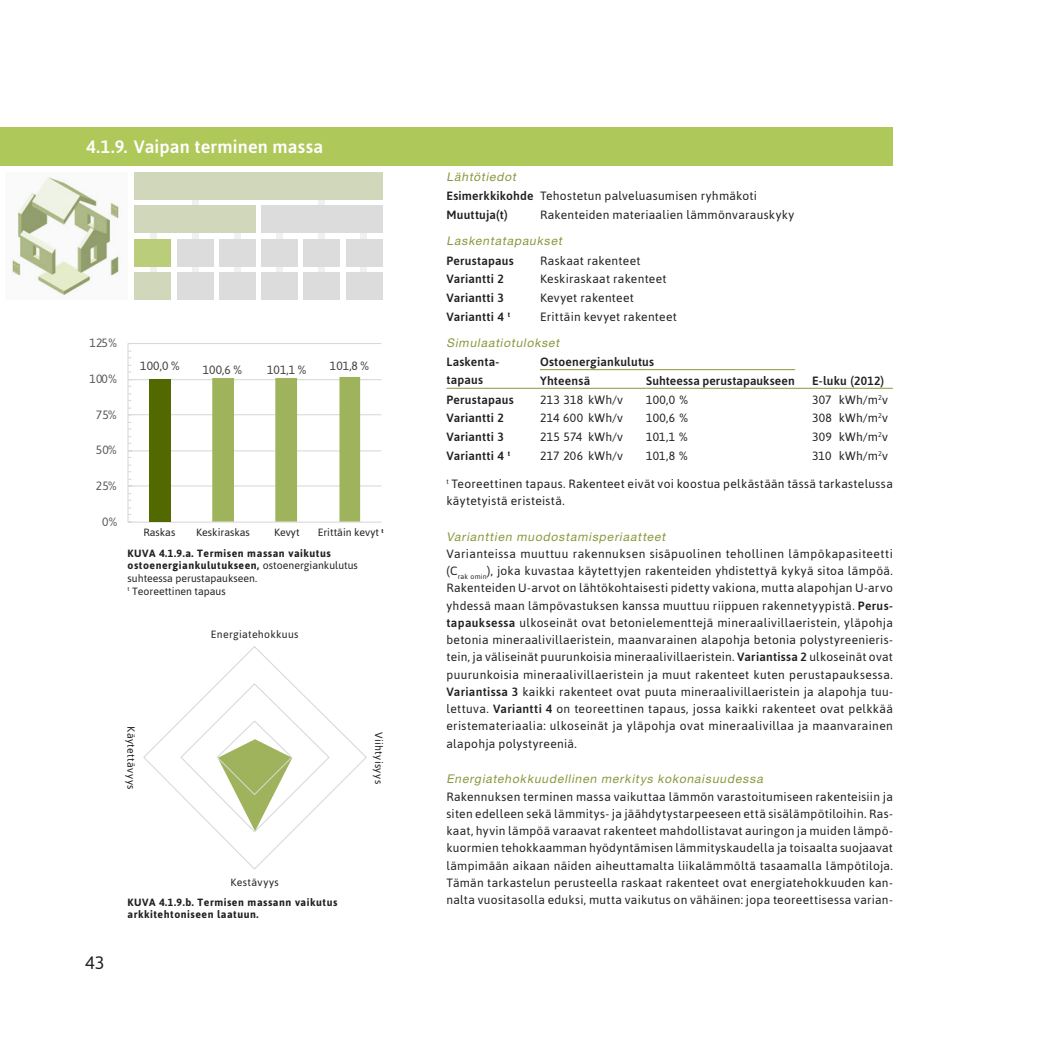
<style>
.page{position:relative;width:1046px;height:1046px;background:#fff}
.page>*{position:absolute;margin:0;border:0;box-sizing:border-box;transform-origin:0 0}
.Tuloskortin_otsikko{font:500 18px "Asap";letter-spacing:.01em;color:#fff}
.t1{font:18px "Asap";color:#231f20}
.Leipäteksti{font:12px/17.2px "Asap";letter-spacing:.025em;color:#231f20;text-align:justify}
.Taulukkoteksti__tulo{font:500 12px/17.2px "Asap";letter-spacing:.015em;color:#231f20}
.Otsikko_taso_X_X_X_X{font:italic 12px "Helvetica Neue LT Std";color:#8c963c}
.Taulukkoteksti__tulo-2{font:12px "Asap";letter-spacing:.02em;color:#231f20}
.t2{font:12px "Asap";letter-spacing:.01em;color:#404040}
.t3{font:12px "Asap";letter-spacing:.01em;color:#595959}
.Kuva-_kaavioteksti{font:700 10.5px/12.6px "Asap";letter-spacing:.05em;color:#231f20}
.Kuva-_kaavioteksti-2{font:10.5px "Asap";color:#231f20}
.Leipäteksti-2{font:10.5px "Asap";letter-spacing:.03em;color:#231f20}
.s1{font-weight:400}
.s2{font-weight:500}
</style>
<div class="page">
<div style="left:150px;top:233px;width:7px;height:40px;background:#f0f0f0"></div>
<div style="left:276px;top:233px;width:6px;height:40px;background:#f0f0f0"></div>
<div style="left:192px;top:199px;width:7px;height:74px;background:#f0f0f0"></div>
<div style="left:318px;top:199px;width:6px;height:74px;background:#f0f0f0"></div>
<div style="left:234px;top:233px;width:7px;height:40px;background:#f0f0f0"></div>
<div style="left:360px;top:233px;width:6px;height:40px;background:#f0f0f0"></div>
<div style="left:177px;top:239px;width:36px;height:27px;background:#dcdcdc"></div>
<div style="left:177px;top:273px;width:36px;height:27px;background:#dcdcdc"></div>
<div style="left:219px;top:239px;width:36px;height:27px;background:#dcdcdc"></div>
<div style="left:219px;top:273px;width:36px;height:27px;background:#dcdcdc"></div>
<div style="left:261px;top:273px;width:36px;height:27px;background:#dcdcdc"></div>
<div style="left:261px;top:239px;width:36px;height:27px;background:#dcdcdc"></div>
<div style="left:261px;top:206px;width:122px;height:27px;background:#dcdcdc"></div>
<div style="left:303px;top:273px;width:36px;height:27px;background:#dcdcdc"></div>
<div style="left:303px;top:239px;width:36px;height:27px;background:#dcdcdc"></div>
<div style="left:347px;top:239px;width:36px;height:27px;background:#dcdcdc"></div>
<div style="left:347px;top:273px;width:36px;height:27px;background:#dcdcdc"></div>
<hr style="left:446px;top:388px;width:94px;height:1px;background:#8c963c">
<hr style="left:540px;top:388px;width:48px;height:1px;background:#8c963c">
<hr style="left:588px;top:388px;width:58px;height:1px;background:#8c963c">
<hr style="left:646px;top:388px;width:149px;height:1px;background:#8c963c">
<svg style="left:795px;top:388px;width:44px;height:1px"></svg>
<hr style="left:839px;top:388px;width:54px;height:1px;background:#8c963c">
<hr style="left:540px;top:369px;width:48px;height:1px;background:#8c963c">
<hr style="left:588px;top:369px;width:58px;height:1px;background:#8c963c">
<hr style="left:646px;top:369px;width:149px;height:1px;background:#8c963c">
<div style="left:0;top:128px;width:893px;height:38px;background:#afc85a"></div>
<div style="left:134px;top:239px;width:36px;height:27px;background:#bacd7a"></div>
<div style="left:134px;top:273px;width:36px;height:27px;background:#d0d7bb"></div>
<div style="left:134px;top:206px;width:121px;height:27px;background:#d0d7bb"></div>
<div style="left:134px;top:172px;width:249px;height:27px;background:#d0d7bb"></div>
<svg style="left:127px;top:343px;width:255px;height:180px"></svg>
<svg style="left:143px;top:647px;width:224px;height:223px"></svg>
<svg style="left:12px;top:177px;width:109px;height:119px;fill:#f6f7f3"></svg>
<p class="Tuloskortin_otsikko" style="left:86px;top:135px;width:239px">4.1.9. Vaipan terminen massa</p>
<p class="t3" style="left:90px;top:335px;width:29px">125%</p>
<p class="t3" style="left:90px;top:371px;width:29px">100%</p>
<p class="t3" style="left:96px;top:407px;width:23px">75%</p>
<p class="t3" style="left:96px;top:442px;width:23px">50%</p>
<p class="t3" style="left:96px;top:478px;width:23px">25%</p>
<p class="t2" style="left:140px;top:358px;width:41px">100,0 %</p>
<p class="t2" style="left:203px;top:361px;width:41px">100,6 %</p>
<p class="t2" style="left:267px;top:362px;width:41px">101,1 %</p>
<p class="t2" style="left:330px;top:358px;width:41px">101,8 %</p>
<p class="t3" style="left:102px;top:513px;width:17px">0%</p>
<p class="Kuva-_kaavioteksti-2" style="left:143px;top:526px;width:33px">Raskas</p>
<p class="Kuva-_kaavioteksti-2" style="left:196px;top:526px;width:55px">Keskiraskas</p>
<p class="Kuva-_kaavioteksti-2" style="left:274px;top:526px;width:27px">Kevyt</p>
<p class="Kuva-_kaavioteksti-2" style="left:318px;top:526px;width:67px">Erittäin kevyt <sup>t</sup></p>
<p class="Kuva-_kaavioteksti" style="left:128px;top:546px;width:232px">KUVA 4.1.9.a. Termisen massan vaikutus ostoenergiankulutukseen, <span class="s1">ostoenergiankulutus suhteessa perustapaukseen.</span></p>
<p class="Kuva-_kaavioteksti-2" style="left:128px;top:584px;width:100px"><sup>t</sup> Teoreettinen tapaus</p>
<p class="Leipäteksti-2" style="left:211px;top:627px;width:89px">Energiatehokkuus</p>
<p class="Leipäteksti-2" style="left:138px;top:726px;width:65px;rotate:90deg">Käytettävyys</p>
<p class="Leipäteksti-2" style="left:386px;top:732px;width:54px;rotate:90deg">Viihtyisyys</p>
<h1 class="t1" style="left:85px;top:951px;width:21px">43</h1>
<p class="Leipäteksti-2" style="left:230px;top:875px;width:50px">Kestävyys</p>
<p class="Kuva-_kaavioteksti" style="left:128px;top:895px;width:211px">KUVA 4.1.9.b. Termisen massann vaikutus arkkitehtoniseen laatuun.</p>
<p class="Otsikko_taso_X_X_X_X" style="left:446px;top:169px;width:74px">Lähtötiedot</p>
<p class="Taulukkoteksti__tulo" style="left:446px;top:187px;width:89px">Esimerkkikohde</p>
<p class="Leipäteksti" style="left:540px;top:187px;width:219px">Tehostetun palveluasumisen ryhmäkoti</p>
<p class="Taulukkoteksti__tulo" style="left:446px;top:206px;width:63px">Muuttuja(t)</p>
<p class="Leipäteksti" style="left:540px;top:206px;width:256px">Rakenteiden materiaalien lämmönvarauskyky</p>
<p class="Otsikko_taso_X_X_X_X" style="left:446px;top:234px;width:119px">Laskentatapaukset</p>
<p class="Taulukkoteksti__tulo" style="left:446px;top:252px;width:69px">Perustapaus</p>
<p class="Leipäteksti" style="left:540px;top:252px;width:102px">Raskaat rakenteet</p>
<p class="Taulukkoteksti__tulo" style="left:446px;top:270px;width:59px">Variantti 2</p>
<p class="Leipäteksti" style="left:540px;top:270px;width:128px">Keskiraskaat rakenteet</p>
<p class="Taulukkoteksti__tulo" style="left:446px;top:289px;width:59px">Variantti 3</p>
<p class="Leipäteksti" style="left:540px;top:289px;width:95px">Kevyet rakenteet</p>
<p class="Taulukkoteksti__tulo" style="left:446px;top:307px;width:65px">Variantti 4 <sup>t</sup></p>
<p class="Leipäteksti" style="left:540px;top:307px;width:138px">Erittäin kevyet rakenteet</p>
<p class="Otsikko_taso_X_X_X_X" style="left:446px;top:335px;width:117px">Simulaatiotulokset</p>
<p class="Taulukkoteksti__tulo" style="left:446px;top:353px;width:54px">Laskenta&shy;tapaus</p>
<p class="Taulukkoteksti__tulo" style="left:540px;top:353px;width:116px">Ostoenergiankulutus</p>
<p class="Taulukkoteksti__tulo" style="left:540px;top:372px;width:52px">Yhteensä</p>
<p class="Taulukkoteksti__tulo" style="left:646px;top:372px;width:150px">Suhteessa perustapaukseen</p>
<p class="Taulukkoteksti__tulo" style="left:812px;top:372px;width:74px">E-luku (2012)</p>
<p class="Taulukkoteksti__tulo" style="left:446px;top:390px;width:69px">Perustapaus</p>
<p class="Taulukkoteksti__tulo-2" style="left:540px;top:392px;width:85px">213 318 kWh/v</p>
<p class="Taulukkoteksti__tulo-2" style="left:646px;top:392px;width:43px">100,0 %</p>
<p class="Taulukkoteksti__tulo-2" style="left:812px;top:392px;width:21px">307</p>
<p class="Taulukkoteksti__tulo-2" style="left:839px;top:392px;width:51px">kWh/m<sup>2</sup>v</p>
<p class="Taulukkoteksti__tulo" style="left:446px;top:409px;width:59px">Variantti 2</p>
<p class="Taulukkoteksti__tulo-2" style="left:540px;top:410px;width:85px">214 600 kWh/v</p>
<p class="Taulukkoteksti__tulo-2" style="left:646px;top:410px;width:43px">100,6 %</p>
<p class="Taulukkoteksti__tulo-2" style="left:812px;top:410px;width:21px">308</p>
<p class="Taulukkoteksti__tulo-2" style="left:839px;top:410px;width:51px">kWh/m<sup>2</sup>v</p>
<p class="Taulukkoteksti__tulo" style="left:446px;top:428px;width:59px">Variantti 3</p>
<p class="Taulukkoteksti__tulo-2" style="left:540px;top:429px;width:44px">215 574</p>
<p class="Taulukkoteksti__tulo-2" style="left:588px;top:429px;width:37px">kWh/v</p>
<p class="Taulukkoteksti__tulo-2" style="left:646px;top:429px;width:43px">101,1 %</p>
<p class="Taulukkoteksti__tulo-2" style="left:812px;top:429px;width:21px">309</p>
<p class="Taulukkoteksti__tulo-2" style="left:839px;top:429px;width:51px">kWh/m<sup>2</sup>v</p>
<p class="Taulukkoteksti__tulo" style="left:446px;top:446px;width:65px">Variantti 4 <sup>t</sup></p>
<p class="Taulukkoteksti__tulo-2" style="left:540px;top:447px;width:85px">217 206 kWh/v</p>
<p class="Taulukkoteksti__tulo-2" style="left:646px;top:447px;width:43px">101,8 %</p>
<p class="Taulukkoteksti__tulo-2" style="left:812px;top:447px;width:21px">310</p>
<p class="Taulukkoteksti__tulo-2" style="left:839px;top:447px;width:51px">kWh/m<sup>2</sup>v</p>
<p class="Leipäteksti" style="left:446px;top:474px;width:448px"><sup>t</sup> Teoreettinen tapaus. Rakenteet eivät voi koostua pelkästään tässä tarkastelussa käytetyistä eristeistä.</p>
<p class="Otsikko_taso_X_X_X_X" style="left:446px;top:529px;width:223px">Varianttien muodostamisperiaatteet</p>
<p class="Leipäteksti" style="left:446px;top:545px;width:448px">Varianteissa muuttuu rakennuksen sisäpuolinen tehollinen lämpökapasiteetti (C<sub>rak</sub> <sub>omin</sub>), joka kuvastaa käytettyjen rakenteiden yhdistettyä kykyä sitoa lämpöä.<br>Rakenteiden U-arvot on lähtökohtaisesti pidetty vakiona, mutta alapohjan U-arvo yhdessä maan lämpövastuksen kanssa muuttuu riippuen rakennetyypistä. <span class="s2">Perus&shy;tapauksessa</span> ulkoseinät ovat betonielementtejä mineraalivillaeristein, yläpohja betonia mineraalivillaeristein, maanvarainen alapohja betonia polystyreenieris&shy;tein, ja väliseinät puurunkoisia mineraalivillaeristein. <span class="s2">Variantissa 2</span> ulkoseinät ovat puurunkoisia mineraalivillaeristein ja muut rakenteet kuten perustapauksessa.<br><span class="s2">Variantissa 3</span> kaikki rakenteet ovat puuta mineraalivillaeristein ja alapohja tuu&shy;lettuva. <span class="s2">Variantti 4</span> on teoreettinen tapaus, jossa kaikki rakenteet ovat pelkkää eristemateriaalia: ulkoseinät ja yläpohja ovat mineraalivillaa ja maanvarainen alapohja polystyreeniä.</p>
<p class="Otsikko_taso_X_X_X_X" style="left:446px;top:772px;width:320px">Energiatehokkuudellinen merkitys kokonaisuudessa</p>
<p class="Leipäteksti" style="left:446px;top:787px;width:448px">Rakennuksen terminen massa vaikuttaa lämmön varastoitumiseen rakenteisiin ja siten edelleen sekä lämmitys- ja jäähdytystarpeeseen että sisälämpötiloihin. Ras&shy;kaat, hyvin lämpöä varaavat rakenteet mahdollistavat auringon ja muiden lämpö&shy;kuormien tehokkaamman hyödyntämisen lämmityskaudella ja toisaalta suojaavat lämpimään aikaan näiden aiheuttamalta liikalämmöltä tasaamalla lämpötiloja.<br>Tämän tarkastelun perusteella raskaat rakenteet ovat energiatehokkuuden kan&shy;nalta vuositasolla eduksi, mutta vaikutus on vähäinen: jopa teoreettisessa varian-</p>
</div>
